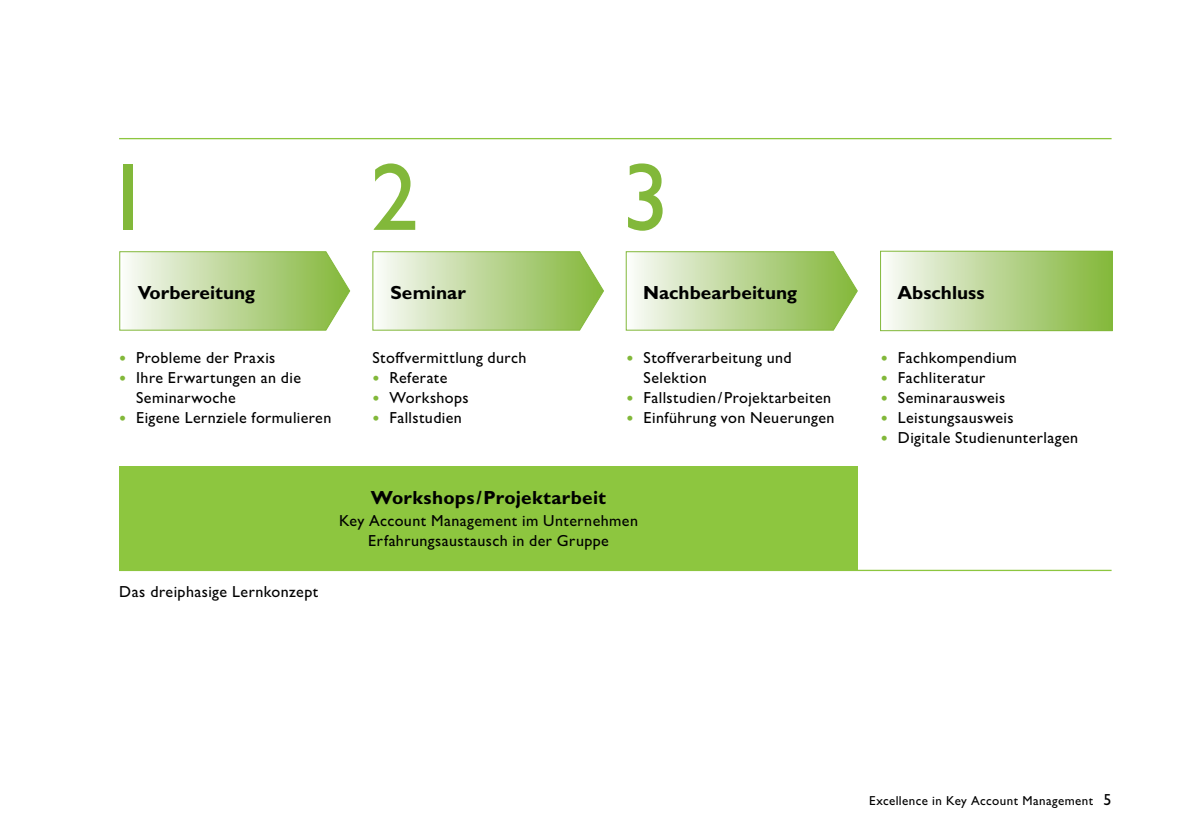
<style>
.page{position:relative;width:1191px;height:840px;background:#fff}
.page>*{position:absolute;margin:0;border:0;box-sizing:border-box;transform-origin:0 0}
.t1{font:500 96px "Gill Sans MT Pro";color:#82b83a}
.t2{font:700 19px "Gill Sans MT Pro";color:#000}
.t3{font:500 16px/20px "Gill Sans MT Pro";letter-spacing:.025em;color:#000}
.t4{font:500 13px "Gill Sans MT Pro";letter-spacing:.03em;color:#000}
.s1{font-size:20px;color:#82b83a}
.s2{font-size:16px}
</style>
<div class="page">
<div style="left:880px;top:251px;width:232px;height:79px;background:linear-gradient(to right,#f9faf8,#82b638)"></div>
<div style="left:880px;top:250px;width:232px;height:81px;border:1px solid #82b83a"></div>
<hr style="left:119px;top:138px;width:992px;height:1px;background:#8dc63f">
<hr style="left:119px;top:569px;width:992px;height:1px;background:#8dc63f">
<svg style="left:119px;top:251px;width:232px;height:80px;background:#c0d99d"></svg>
<svg style="left:372px;top:251px;width:232px;height:80px;background:#c1d99d"></svg>
<svg style="left:625px;top:251px;width:233px;height:80px;background:#c2da9f"></svg>
<div style="left:119px;top:466px;width:739px;height:104px;background:#8dc63f"></div>
<h1 class="t1" style="left:103px;top:140px;width:49px">1</h1>
<h1 class="t1" style="left:370px;top:140px;width:49px">2</h1>
<h1 class="t1" style="left:622px;top:140px;width:49px">3</h1>
<p class="t2" style="left:138px;top:280px;width:119px">Vorbereitung</p>
<p class="t2" style="left:390px;top:280px;width:77px">Seminar</p>
<p class="t2" style="left:643px;top:280px;width:156px">Nachbearbeitung</p>
<p class="t2" style="left:897px;top:280px;width:89px">Abschluss</p>
<p class="t3" style="left:119px;top:347px;width:158px"><span class="s1">•</span> Probleme der Praxis</p>
<p class="t3" style="left:136px;top:367px;width:166px;text-indent:-17px"><span class="s1">•</span> Ihre Erwartungen an die<br>Seminarwoche</p>
<p class="t3" style="left:119px;top:407px;width:214px"><span class="s1">•</span> Eigene Lernziele formulieren</p>
<p class="t3" style="left:372px;top:347px;width:156px">Stoffvermittlung durch</p>
<p class="t3" style="left:372px;top:367px;width:77px"><span class="s1">•</span> Referate</p>
<p class="t3" style="left:372px;top:387px;width:98px"><span class="s1">•</span> Workshops</p>
<p class="t3" style="left:372px;top:407px;width:91px"><span class="s1">•</span> Fallstudien</p>
<p class="t3" style="left:643px;top:347px;width:149px;text-indent:-17px"><span class="s1">•</span> Stoffverarbeitung und<br>Selektion</p>
<p class="t3" style="left:626px;top:387px;width:206px"><span class="s1">•</span> Fallstudien/Projektarbeiten</p>
<p class="t3" style="left:626px;top:407px;width:209px"><span class="s1">•</span> Einführung von Neuerungen</p>
<p class="t3" style="left:119px;top:581px;width:200px">Das dreiphasige Lernkonzept</p>
<p class="t2" style="left:371px;top:486px;width:237px">Workshops/Projektarbeit</p>
<p class="t3" style="left:339px;top:510px;width:300px;text-align:center">Key Account Management im Unternehmen<br>Erfahrungsaustausch in der Gruppe</p>
<p class="t3" style="left:881px;top:347px;width:137px"><span class="s1">•</span> Fachkompendium</p>
<p class="t3" style="left:881px;top:367px;width:106px"><span class="s1">•</span> Fachliteratur</p>
<p class="t3" style="left:881px;top:387px;width:126px"><span class="s1">•</span> Seminarausweis</p>
<p class="t3" style="left:881px;top:407px;width:134px"><span class="s1">•</span> Leistungsausweis</p>
<p class="t3" style="left:881px;top:427px;width:199px"><span class="s1">•</span> Digitale Studienunterlagen</p>
<p class="t4" style="left:869px;top:792px;width:244px">Excellence in Key Account Management <span class="s2">5</span></p>
</div>
